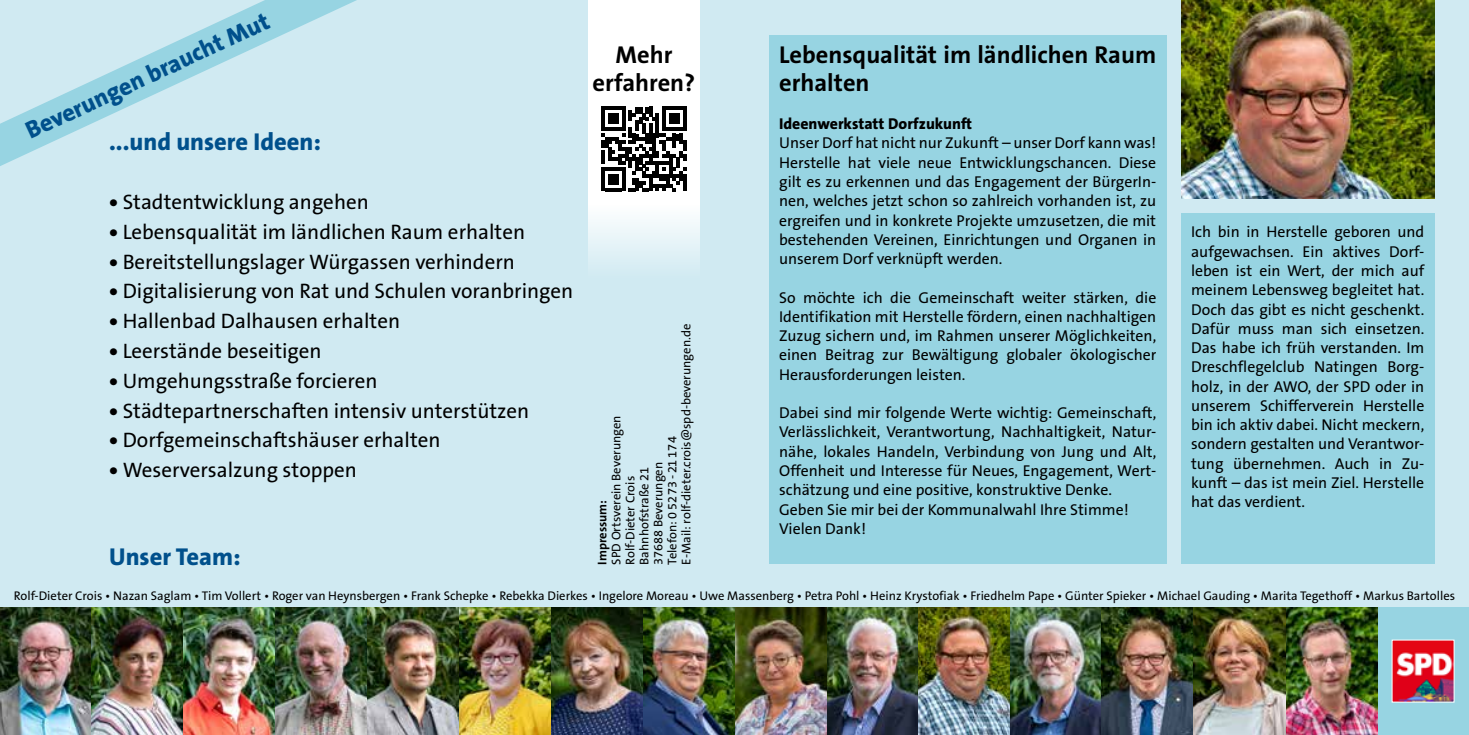
<style>
.page{position:relative;width:1469px;height:735px;background:#fff}
.page>*{position:absolute;margin:0;border:0;box-sizing:border-box;transform-origin:0 0}
.t1{font:700 24.5px/28px "The Sans B7";color:#000}
.t2{font:800 24.5px "The Sans B8";color:#00508c}
.t3{font:21px "The Sans B5 Plain";color:#000}
.t4{font:15.75px/19.2px "The Sans B5 Plain";color:#000;text-align:justify}
.t5{font:800 15.75px "The Sans B8";color:#000}
.t6{font:12.6px/14px "The Sans B5 Plain";color:#000}
.t7{font:700 12.6px "The Sans B7";color:#000}
.s1{font-family:"The Sans B8";font-weight:800}
</style>
<div class="page">
<div style="left:0;top:0;width:1468px;height:734px;background:#d0eaf2"></div>
<div style="left:1377px;top:607px;width:91px;height:127px;background:#97d4e2"></div>
<div style="left:769px;top:35px;width:397px;height:528px;background:#97d4e2"></div>
<div style="left:1181px;top:213px;width:253px;height:350px;background:#97d4e2"></div>
<svg style="left:0;top:0;width:357px;height:166px"></svg>
<img style="left:0;top:607px;width:1377px;height:127px">
<img style="left:1181px;top:0;width:253px;height:198px">
<svg style="left:588px;top:0;width:111px;height:262px;background:#f7fbfc"></svg>
<div style="left:588px;top:93px;width:111px;height:112px;background:#fff"></div>
<svg style="left:601px;top:107px;width:85px;height:84px"></svg>
<img style="left:1393px;top:641px;width:59px;height:59px">
<h1 class="t2" style="left:21px;top:120px;width:267px;rotate:-25deg">Beverungen braucht Mut</h1>
<h1 class="t2" style="left:109px;top:128px;width:213px">...und unsere Ideen:</h1>
<h2 class="t3" style="left:109px;top:191px;width:261px"><span class="s1">•</span> Stadtentwicklung angehen</h2>
<h2 class="t3" style="left:109px;top:221px;width:417px"><span class="s1">•</span> Lebensqualität im ländlichen Raum erhalten</h2>
<h2 class="t3" style="left:109px;top:250px;width:407px"><span class="s1">•</span> Bereitstellungslager Würgassen verhindern</h2>
<h2 class="t3" style="left:109px;top:280px;width:465px"><span class="s1">•</span> Digitalisierung von Rat und Schulen voranbringen</h2>
<h2 class="t3" style="left:109px;top:310px;width:292px"><span class="s1">•</span> Hallenbad Dalhausen erhalten</h2>
<h2 class="t3" style="left:109px;top:340px;width:214px"><span class="s1">•</span> Leerstände beseitigen</h2>
<h2 class="t3" style="left:109px;top:369px;width:270px"><span class="s1">•</span> Umgehungsstraße forcieren</h2>
<h2 class="t3" style="left:109px;top:399px;width:421px"><span class="s1">•</span> Städtepartnerschaften intensiv unterstützen</h2>
<h2 class="t3" style="left:109px;top:429px;width:333px"><span class="s1">•</span> Dorfgemeinschaftshäuser erhalten</h2>
<h2 class="t3" style="left:109px;top:459px;width:249px"><span class="s1">•</span> Weserversalzung stoppen</h2>
<h1 class="t2" style="left:109px;top:543px;width:133px">Unser Team:</h1>
<h1 class="t1" style="left:592px;top:41px;width:104px;text-align:center">Mehr erfahren?</h1>
<p class="t6" style="left:609px;top:564px;width:242px;rotate:-90deg">SPD Ortsverein Beverungen<br>Rolf-Dieter Crois<br>Bahnhofstraße 21<br>37688 Beverungen<br>Telefon: 05273-21174<br>E-Mail: rolf-dieter.crois@spd-beverungen.de</p>
<p class="t7" style="left:595px;top:564px;width:66px;rotate:-90deg">Impressum:</p>
<h1 class="t1" style="left:779px;top:41px;width:379px">Lebensqualität im ländlichen Raum erhalten</h1>
<p class="t5" style="left:779px;top:115px;width:194px">Ideenwerkstatt Dorfzukunft</p>
<p class="t4" style="left:779px;top:134px;width:379px">Unser Dorf hat nicht nur Zukunft – unser Dorf kann was!<br>Herstelle hat viele neue Entwicklungschancen. Diese gilt es zu erkennen und das Engagement der BürgerIn&shy;nen, welches jetzt schon so zahlreich vorhanden ist, zu ergreifen und in konkrete Projekte umzusetzen, die mit bestehenden Vereinen, Einrichtungen und Organen in unserem Dorf verknüpft werden.</p>
<p class="t4" style="left:779px;top:288px;width:379px">So möchte ich die Gemeinschaft weiter stärken, die Identifikation mit Herstelle fördern, einen nachhaltigen Zuzug sichern und, im Rahmen unserer Möglichkeiten, einen Beitrag zur Bewältigung globaler ökologischer Herausforderungen leisten.</p>
<p class="t4" style="left:779px;top:403px;width:379px;text-align:left">Dabei sind mir folgende Werte wichtig: Gemeinschaft, Verlässlichkeit, Verantwortung, Nachhaltigkeit, Natur&shy;nähe, lokales Handeln, Verbindung von Jung und Alt, Offenheit und Interesse für Neues, Engagement, Wert&shy;schätzung und eine positive, konstruktive Denke.<br>Geben Sie mir bei der Kommunalwahl Ihre Stimme!<br>Vielen Dank!</p>
<p class="t4" style="left:1191px;top:223px;width:235px">Ich bin in Herstelle geboren und aufgewachsen. Ein aktives Dorf&shy;leben ist ein Wert, der mich auf meinem Lebensweg begleitet hat.<br>Doch das gibt es nicht geschenkt.<br>Dafür muss man sich einsetzen.<br>Das habe ich früh verstanden. Im Dreschflegelclub Natingen Borg&shy;holz, in der AWO, der SPD oder in unserem Schifferverein Herstelle bin ich aktiv dabei. Nicht meckern, sondern gestalten und Verantwor&shy;tung übernehmen. Auch in Zu&shy;kunft – das ist mein Ziel. Herstelle hat das verdient.</p>
<p class="t6" style="left:14px;top:589px;width:1442px">Rolf-Dieter Crois • Nazan Saglam • Tim Vollert • Roger van Heynsbergen • Frank Schepke • Rebekka Dierkes • Ingelore Moreau • Uwe Massenberg • Petra Pohl • Heinz Krystofiak • Friedhelm Pape • Günter Spieker • Michael Gauding • Marita Tegethoff • Markus Bartolles</p>
</div>
